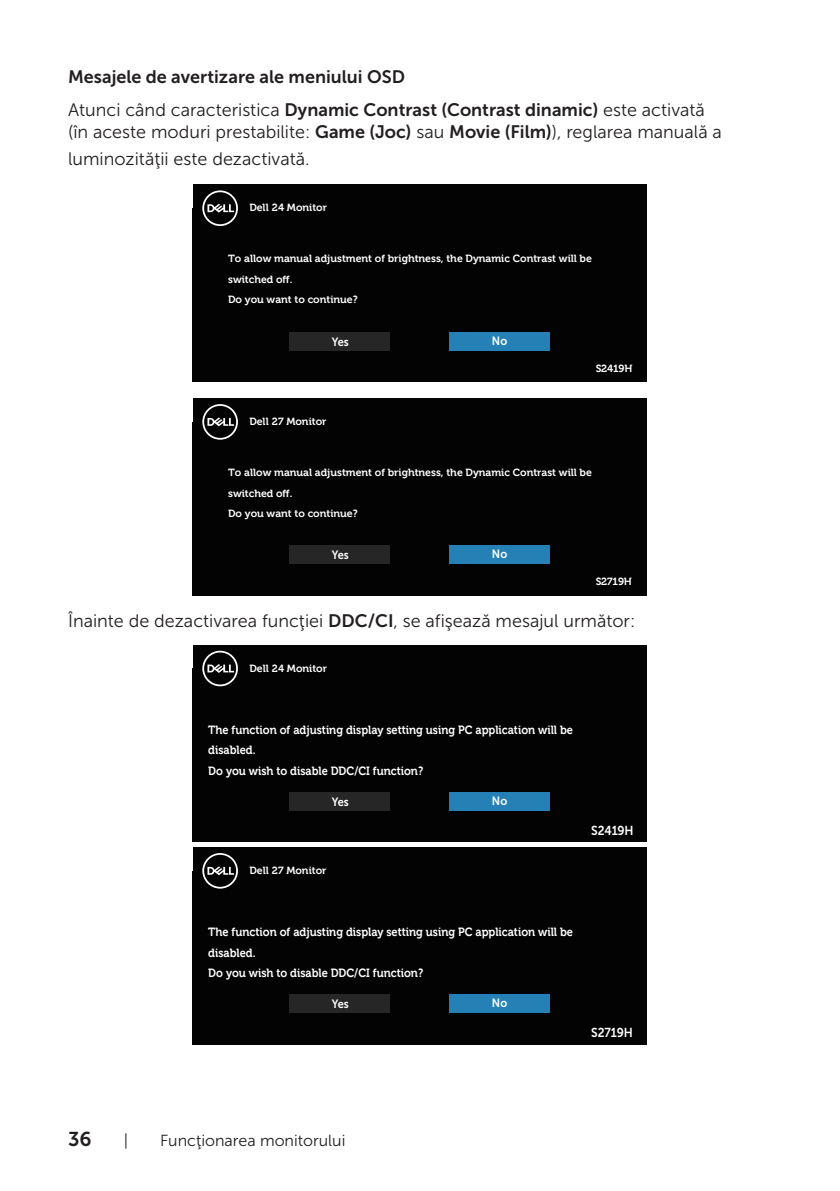
<style>
.page{position:relative;width:840px;height:1191px;background:#fff}
.page>*{position:absolute;margin:0;border:0;box-sizing:border-box;transform-origin:0 0}
.t1{font:20px "Museo Sans For Dell 700";color:#231f20}
.text{font:18px/21.6px "Museo Sans For Dell 300";color:#231f20}
.text-2{font:18px "Museo Sans For Dell 700";color:#231f20}
.t2{font:16px "Museo Sans For Dell 300";color:#231f20}
.t3{font:13px "Museo Sans For Dell 700";letter-spacing:-.015em;color:#fff;scale:.92 1}
.t4{font:700 12px/20.4px "Museo For Dell";color:#fff;scale:.92 1}
.t5{font:12px "Museo Sans For Dell 700";color:#fff;scale:.92 1}
.t6{font:700 10.4px/20.2px "Museo For Dell";color:#fff}
.s1{font-family:"Museo Sans For Dell 700"}
</style>
<div class="page">
<div style="left:193px;top:208px;width:453px;height:174px;background:#030303"></div>
<div style="left:193px;top:184px;width:453px;height:48px;background:#030303"></div>
<div style="left:289px;top:332px;width:100px;height:18px;background:#262626"></div>
<div style="left:449px;top:332px;width:100px;height:18px;background:#2581b5"></div>
<svg style="left:202px;top:190px;width:36px;height:36px"></svg>
<div style="left:193px;top:422px;width:453px;height:173px;background:#030303"></div>
<div style="left:193px;top:398px;width:453px;height:48px;background:#030303"></div>
<div style="left:289px;top:545px;width:100px;height:19px;background:#262626"></div>
<div style="left:449px;top:545px;width:100px;height:19px;background:#2581b5"></div>
<svg style="left:202px;top:404px;width:36px;height:36px"></svg>
<div style="left:193px;top:668px;width:453px;height:174px;background:#030303"></div>
<div style="left:193px;top:644px;width:453px;height:48px;background:#030303"></div>
<svg style="left:202px;top:650px;width:36px;height:36px"></svg>
<div style="left:289px;top:792px;width:100px;height:18px;background:#262626"></div>
<div style="left:449px;top:792px;width:100px;height:18px;background:#2581b5"></div>
<div style="left:193px;top:871px;width:453px;height:173px;background:#030303"></div>
<div style="left:193px;top:847px;width:453px;height:48px;background:#030303"></div>
<svg style="left:202px;top:853px;width:36px;height:35px"></svg>
<div style="left:289px;top:994px;width:100px;height:19px;background:#262626"></div>
<div style="left:449px;top:994px;width:100px;height:19px;background:#2581b5"></div>
<p class="text-2" style="left:68px;top:67px;width:338px">Mesajele de avertizare ale meniului OSD</p>
<p class="text" style="left:68px;top:99px;width:655px">Atunci când caracteristica <span class="s1">Dynamic Contrast (Contrast dinamic)</span> este activată (în aceste moduri prestabilite: <span class="s1">Game (Joc)</span> sau <span class="s1">Movie (Film)</span>), reglarea manuală a</p>
<p class="text" style="left:68px;top:148px;width:243px">luminozităţii este dezactivată.</p>
<p class="t6" style="left:249px;top:198px;width:79px">Dell 24 Monitor</p>
<p class="t6" style="left:228px;top:249px;width:365px">To allow manual adjustment of brightness, the Dynamic Contrast will be</p>
<p class="t6" style="left:228px;top:269px;width:131px">switched off.<br>Do you want to continue?</p>
<p class="t5" style="left:331px;top:335px;width:20px">Yes</p>
<p class="t5" style="left:491px;top:334px;width:18px">No</p>
<p class="t6" style="left:249px;top:411px;width:78px">Dell 27 Monitor</p>
<p class="t6" style="left:595px;top:358px;width:38px">S2419H</p>
<p class="t6" style="left:228px;top:462px;width:365px">To allow manual adjustment of brightness, the Dynamic Contrast will be</p>
<p class="t6" style="left:228px;top:483px;width:131px">switched off.<br>Do you want to continue?</p>
<p class="t5" style="left:331px;top:548px;width:20px">Yes</p>
<p class="t5" style="left:491px;top:547px;width:18px">No</p>
<p class="t6" style="left:595px;top:571px;width:38px">S2719H</p>
<p class="text" style="left:68px;top:610px;width:568px">Înainte de dezactivarea funcţiei <span class="s1">DDC/CI</span>, se afişează mesajul următor:</p>
<p class="t6" style="left:249px;top:658px;width:79px">Dell 24 Monitor</p>
<p class="t4" style="left:208px;top:720px;width:397px">The function of adjusting display setting using PC application will be disabled.<br>Do you wish to disable DDC/CI function?</p>
<p class="t5" style="left:331px;top:795px;width:20px">Yes</p>
<p class="t5" style="left:491px;top:794px;width:18px">No</p>
<p class="t6" style="left:249px;top:860px;width:78px">Dell 27 Monitor</p>
<p class="t3" style="left:591px;top:823px;width:48px">S2419H</p>
<p class="t4" style="left:208px;top:922px;width:397px">The function of adjusting display setting using PC application will be disabled.<br>Do you wish to disable DDC/CI function?</p>
<p class="t5" style="left:331px;top:997px;width:20px">Yes</p>
<p class="t5" style="left:491px;top:996px;width:18px">No</p>
<p class="t3" style="left:591px;top:1025px;width:47px">S2719H</p>
<h1 class="t1" style="left:68px;top:1127px;width:25px">36</h1>
<h3 class="t2" style="left:124px;top:1131px;width:6px">|</h3>
<h3 class="t2" style="left:160px;top:1131px;width:187px">Funcţionarea monitorului</h3>
</div>
